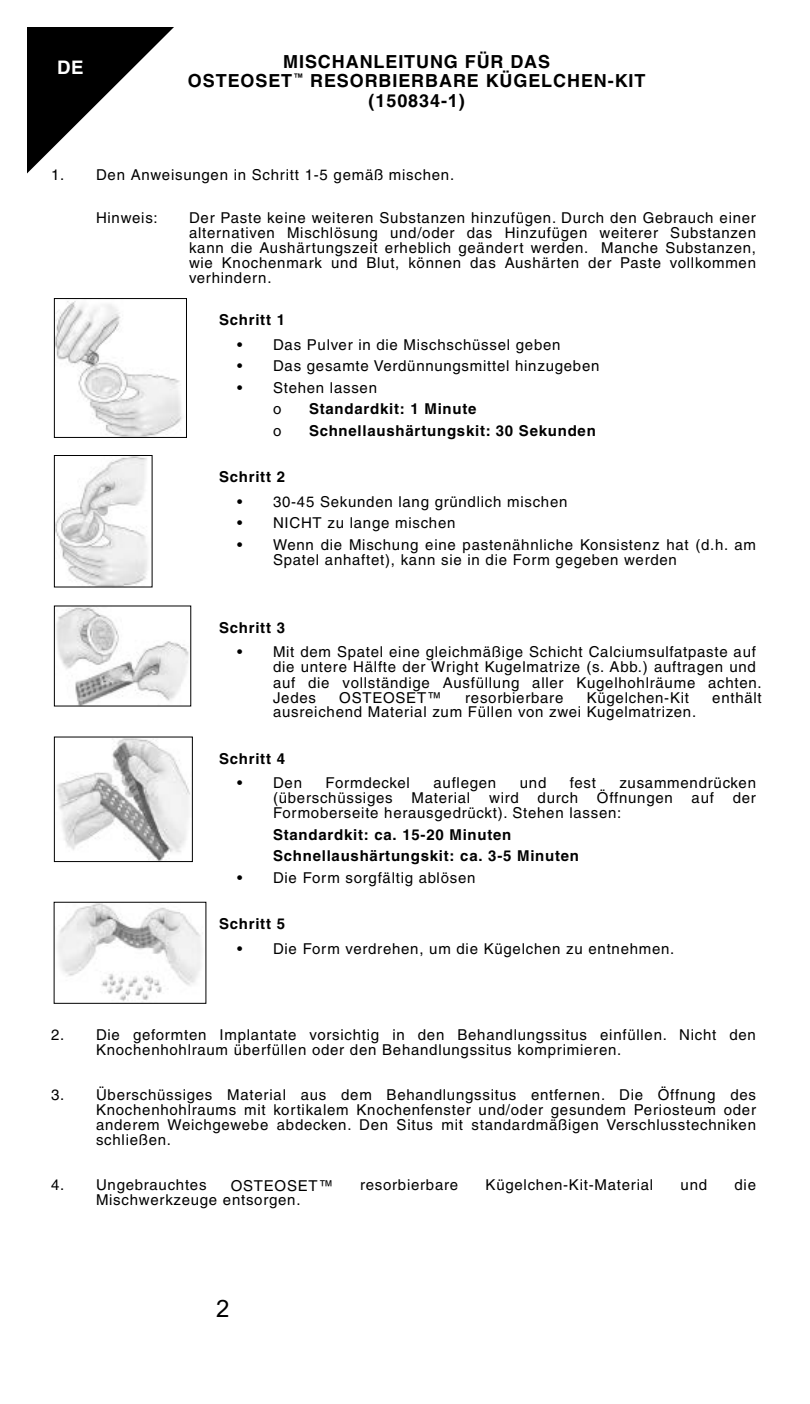
<style>
.page{position:relative;width:810px;height:1404px;background:#fff}
.page>*{position:absolute;margin:0;border:0;box-sizing:border-box;transform-origin:0 0}
.t1{font:24px "Arial";color:#000}
.t2{font:700 18.6px "Helvetica";color:#fff}
.t3{font:700 18px/19.8px "Helvetica";letter-spacing:.05em;color:#000;text-align:center}
.t4{font:15px/15px "Helvetica";letter-spacing:.05em;color:#000}
.t5{font:700 15px/21.6px "Helvetica";letter-spacing:.05em;color:#000}
.s1{font-family:"Arial"}
</style>
<div class="page">
<img style="left:56px;top:301px;width:126px;height:135px">
<div style="left:54px;top:298px;width:133px;height:140px;border:1px solid #000"></div>
<img style="left:56px;top:457px;width:92px;height:128px">
<div style="left:54px;top:455px;width:98px;height:132px;border:1px solid #000"></div>
<img style="left:56px;top:608px;width:133px;height:96px">
<img style="left:57px;top:739px;width:133px;height:121px">
<div style="left:54px;top:737px;width:139px;height:125px;border:1px solid #000"></div>
<img style="left:58px;top:904px;width:144px;height:97px">
<svg style="left:27px;top:27px;width:147px;height:146px"></svg>
<p class="t2" style="left:57px;top:56px;width:28px">DE</p>
<p class="t3" style="left:188px;top:51px;width:459px">MISCHANLEITUNG FÜR DAS<br>OSTEOSET<sup>™</sup> RESORBIERBARE KÜGELCHEN-KIT (150834-<span class="s1">1</span>)</p>
<p class="t4" style="left:51px;top:167px;width:405px">1. Den Anweisungen in Schritt 1-5 gemäß mischen.</p>
<p class="t4" style="left:96px;top:210px;width:63px">Hinweis:</p>
<p class="t4" style="left:189px;top:210px;width:569px;text-align:justify">Der Paste keine weiteren Substanzen hinzufügen. Durch den Gebrauch einer alternativen Mischlösung und/oder das Hinzufügen weiterer Substanzen kann die Aushärtungszeit erheblich geändert werden. Manche Substanzen, wie Knochenmark und Blut, können das Aushärten der Paste vollkommen verhindern.</p>
<p class="t5" style="left:219px;top:309px;width:68px">Schritt 1</p>
<p class="t4" style="left:237px;top:337px;width:325px">• Das Pulver in die Mischschüssel geben</p>
<p class="t4" style="left:237px;top:359px;width:364px">• Das gesamte Verdünnungsmittel hinzugeben</p>
<p class="t4" style="left:273px;top:377px;width:106px;line-height:21.6px;text-indent:-36px">• Stehen lassen o</p>
<p class="t5" style="left:309px;top:398px;width:169px">Standardkit: 1 Minute</p>
<p class="t4" style="left:273px;top:423px;width:10px">o</p>
<p class="t5" style="left:309px;top:420px;width:288px">Schnellaushärtungskit: 30 Sekunden</p>
<p class="t5" style="left:219px;top:466px;width:68px">Schritt 2</p>
<p class="t4" style="left:237px;top:494px;width:332px">• 30-45 Sekunden lang gründlich mischen</p>
<p class="t4" style="left:237px;top:516px;width:220px">• NICHT zu lange mischen</p>
<p class="t4" style="left:273px;top:537px;width:484px;text-indent:-36px">• Wenn die Mischung eine pastenähnliche Konsistenz hat (d.h. am<br>Spatel anhaftet), kann sie in die Form gegeben werden</p>
<p class="t5" style="left:219px;top:616px;width:68px">Schritt 3</p>
<p class="t4" style="left:273px;top:645px;width:490px;text-indent:-36px">• Mit dem Spatel eine gleichmäßige Schicht Calciumsulfatpaste auf die untere Hälfte der Wright Kugelmatrize (s. Abb.) auftragen und auf die vollständige Ausfüllung aller Kugelhohlräume achten.<br>Jedes</p>
<p class="t4" style="left:339px;top:690px;width:104px">OSTEOSET<span class="s1">™</span></p>
<p class="t4" style="left:465px;top:690px;width:100px">resorbierbare</p>
<p class="t4" style="left:587px;top:690px;width:104px">Kügelchen-Kit</p>
<p class="t4" style="left:712px;top:690px;width:51px">enthält</p>
<p class="t4" style="left:273px;top:705px;width:425px">ausreichend Material zum Füllen von zwei Kugelmatrizen.</p>
<p class="t5" style="left:219px;top:747px;width:68px">Schritt 4</p>
<p class="t4" style="left:237px;top:776px;width:67px">• Den</p>
<p class="t4" style="left:326px;top:776px;width:86px">Formdeckel</p>
<p class="t4" style="left:434px;top:776px;width:64px">auflegen</p>
<p class="t4" style="left:520px;top:776px;width:28px">und</p>
<p class="t4" style="left:570px;top:776px;width:27px">fest</p>
<p class="t4" style="left:619px;top:776px;width:138px">zusammendrücken</p>
<p class="t4" style="left:273px;top:791px;width:121px">(überschüssiges</p>
<p class="t4" style="left:411px;top:791px;width:60px">Material</p>
<p class="t4" style="left:489px;top:791px;width:31px">wird</p>
<p class="t4" style="left:538px;top:791px;width:42px">durch</p>
<p class="t4" style="left:597px;top:791px;width:77px">Öffnungen</p>
<p class="t4" style="left:692px;top:791px;width:24px">auf</p>
<p class="t4" style="left:733px;top:791px;width:25px">der</p>
<p class="t4" style="left:273px;top:806px;width:350px">Formoberseite herausgedrückt). Stehen lassen:</p>
<p class="t5" style="left:273px;top:824px;width:308px">Standardkit: ca. 15-20 Minuten<br>Schnellaushärtungskit: ca. 3-5 Minuten</p>
<p class="t4" style="left:237px;top:870px;width:240px">• Die Form sorgfältig ablösen</p>
<p class="t5" style="left:219px;top:913px;width:68px">Schritt 5</p>
<p class="t4" style="left:237px;top:941px;width:439px">• Die Form verdrehen, um die Kügelchen zu entnehmen.</p>
<p class="t4" style="left:96px;top:1027px;width:661px;text-indent:-45px">2. Die geformten Implantate vorsichtig in den Behandlungssitus einfüllen. Nicht den<br>Knochenhohlraum überfüllen oder den Behandlungssitus komprimieren.</p>
<p class="t4" style="left:96px;top:1087px;width:662px;text-align:justify;text-indent:-45px">3. Überschüssiges Material aus dem Behandlungssitus entfernen. Die Öffnung des Knochenhohlraums mit kortikalem Knochenfenster und/oder gesundem Periosteum oder anderem Weichgewebe abdecken. Den Situs mit standardmäßigen Verschlusstechniken schließen.</p>
<p class="t4" style="left:51px;top:1177px;width:157px">4. Ungebrauchtes</p>
<p class="t4" style="left:231px;top:1179px;width:104px">OSTEOSET<span class="s1">™</span></p>
<p class="t4" style="left:360px;top:1177px;width:100px">resorbierbare</p>
<p class="t4" style="left:486px;top:1177px;width:169px">Kügelchen-Kit-Material</p>
<p class="t4" style="left:681px;top:1177px;width:28px">und</p>
<p class="t4" style="left:735px;top:1177px;width:23px">die</p>
<p class="t4" style="left:96px;top:1192px;width:206px">Mischwerkzeuge entsorgen.</p>
<h1 class="t1" style="left:216px;top:1292px;width:15px">2</h1>
</div>
